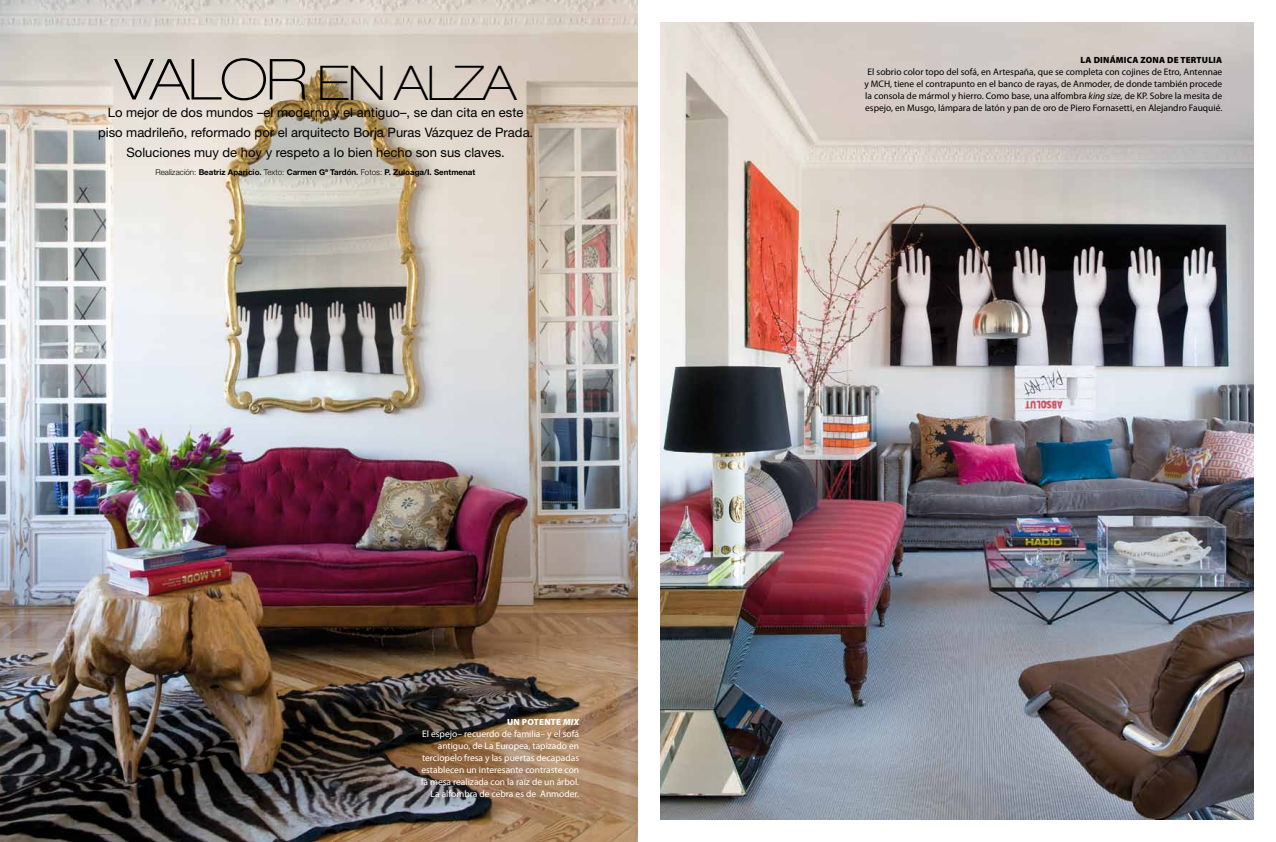
<style>
.page{position:relative;width:1276px;height:842px;background:#fff}
.page>*{position:absolute;margin:0;border:0;box-sizing:border-box;transform-origin:0 0}
.t1{font:100 expanded 47.9px "Helvetica Neue LT Std";letter-spacing:-.025em;color:#000}
.t2{font:13px/20px "Helvetica Neue LT Std";color:#000;text-align:center}
.t3{font:9.5px/12px "Myriad Pro";color:#000;text-align:center}
.t4{font:9.5px/12px "Myriad Pro";color:#fff;text-align:right}
.t5{font:900 9px "Myriad Pro";letter-spacing:.02em;color:#000}
.t6{font:900 9px "Myriad Pro";letter-spacing:.02em;color:#fff}
.t7{font:700 8px "Helvetica Neue LT Std";color:#000}
.s1{font-size:56.6px}
.s2{font-weight:300}
.s3{font-style:italic}
</style>
<div class="page">
<img style="left:0;top:1px;width:638px;height:841px">
<img style="left:660px;top:23px;width:593px;height:796px">
<h1 class="t1" style="left:114px;top:54px;width:404px"><span class="s1">VALOR</span> EN ALZA</h1>
<h2 class="t2" style="left:98px;top:102px;width:437px">Lo mejor de dos mundos –el moderno y el antiguo–, se dan cita en este piso madrileño, reformado por el arquitecto Borja Puras Vázquez de Prada.<br>Soluciones muy de hoy y respeto a lo bien hecho son sus claves.</h2>
<p class="t7" style="left:155px;top:167px;width:321px"><span class="s2">Realización:</span> Beatriz Aparicio. <span class="s2">Texto:</span> Carmen Gª Tardón. <span class="s2">Fotos:</span> P. Zuloaga/I. Sentmenat</p>
<p class="t6" style="left:507px;top:717px;width:73px">UN POTENTE <span class="s3">MIX</span></p>
<p class="t4" style="left:421px;top:728px;width:159px">El espejo– recuerdo de familia– y el sofá antiguo, de La Europea, tapizado en terciopelo fresa y las puertas decapadas establecen un interesante contraste con la mesa realizada con la raíz de un árbol.<br>La alfombra de cebra es de Anmoder.</p>
<p class="t5" style="left:1080px;top:55px;width:143px">LA DINÁMICA ZONA DE TERTULIA</p>
<p class="t3" style="left:864px;top:66px;width:359px">El sobrio color topo del sofá, en Artespaña, que se completa con cojines de Etro, Antennae y MCH, tiene el contrapunto en el banco de rayas, de Anmoder, de donde también procede la consola de mármol y hierro. Como base, una alfombra <span class="s3">king size,</span> de KP. Sobre la mesita de espejo, en Musgo, lámpara de latón y pan de oro de Piero Fornasetti, en Alejandro Fauquié.</p>
</div>
